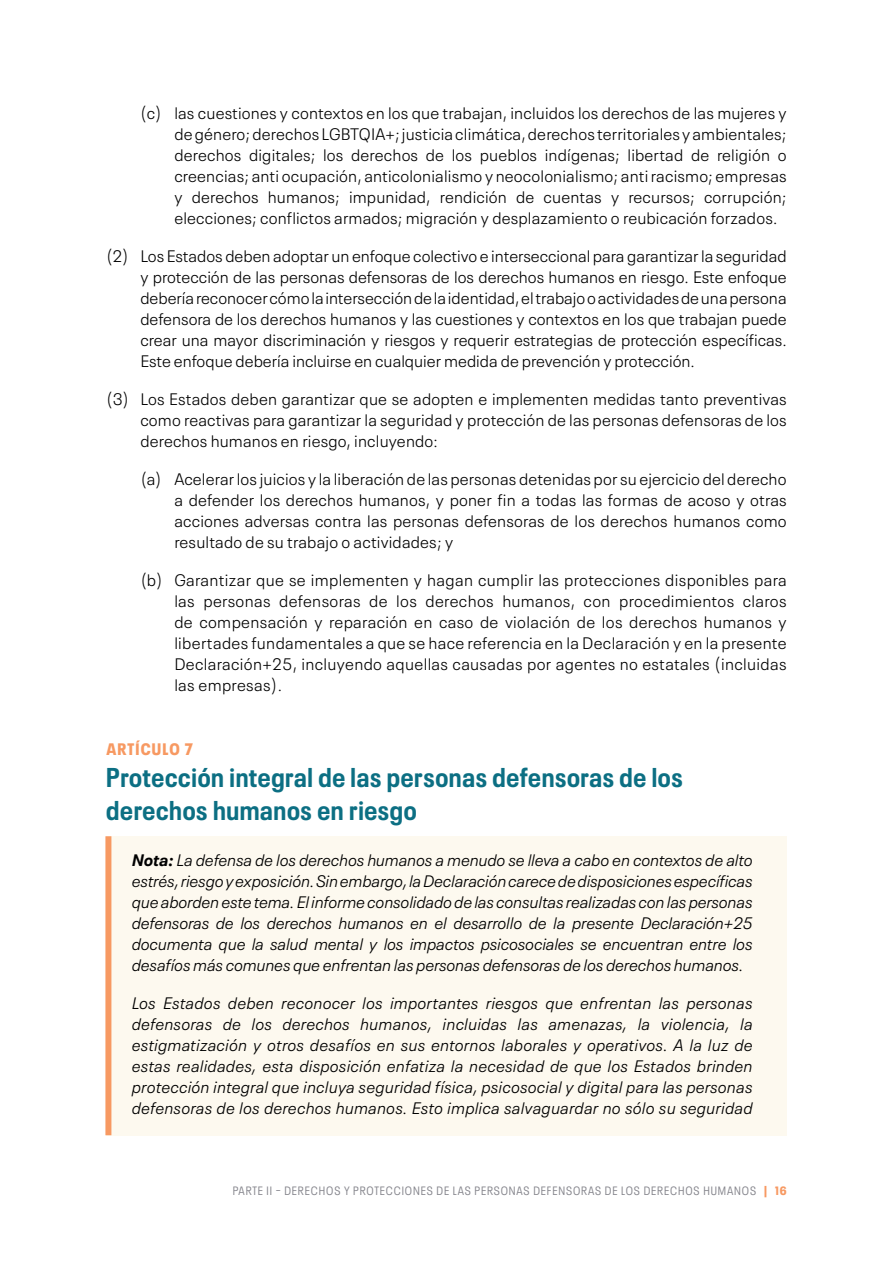
<style>
.page{position:relative;width:893px;height:1263px;background:#fff}
.page>*{position:absolute;margin:0;border:0;box-sizing:border-box;transform-origin:0 0}
.t1{font:700 condensed 27px/32.4px "Neue Plak";letter-spacing:.025em;color:#0c6f83}
.t2{font:300 16.5px/21px "Neue Plak Text";letter-spacing:.01em;color:#000;text-align:justify}
.t3{font:italic 300 16.5px/21px "Neue Plak Text";letter-spacing:-.01em;color:#000;text-align:justify}
.t4{font:900 condensed 16.5px "Neue Plak";letter-spacing:.075em;color:#f79962}
.t5{font:condensed 12px "Neue Plak";letter-spacing:.075em;color:#86868d}
.t6{font:900 condensed 12px "Neue Plak";color:#f79962}
.s1{font-weight:700}
</style>
<div class="page">
<div style="left:106px;top:836px;width:681px;height:299px;background:#fdf9ef"></div>
<div style="left:105px;top:836px;width:6px;height:299px;background:#f79962"></div>
<p class="t2" style="left:174px;top:101px;width:614px;text-indent:-34px">(c) las cuestiones y contextos en los que trabajan, incluidos los derechos de las mujeres y de género; derechos LGBTQIA+; justicia climática, derechos territoriales y ambientales; derechos digitales; los derechos de los pueblos indígenas; libertad de religión o creencias; anti ocupación, anticolonialismo y neocolonialismo; anti racismo; empresas y derechos humanos; impunidad, rendición de cuentas y recursos; corrupción; elecciones; conflictos armados; migración y desplazamiento o reubicación forzados.</p>
<p class="t2" style="left:140px;top:244px;width:648px;text-indent:-34px">(2) Los Estados deben adoptar un enfoque colectivo e interseccional para garantizar la seguridad y protección de las personas defensoras de los derechos humanos en riesgo. Este enfoque debería reconocer cómo la intersección de la identidad, el trabajo o actividades de una persona defensora de los derechos humanos y las cuestiones y contextos en los que trabajan puede crear una mayor discriminación y riesgos y requerir estrategias de protección específicas.<br>Este enfoque debería incluirse en cualquier medida de prevención y protección.</p>
<p class="t2" style="left:140px;top:387px;width:648px;text-indent:-34px">(3) Los Estados deben garantizar que se adopten e implementen medidas tanto preventivas como reactivas para garantizar la seguridad y protección de las personas defensoras de los derechos humanos en riesgo, incluyendo:</p>
<p class="t2" style="left:174px;top:467px;width:614px;text-indent:-34px">(a) Acelerar los juicios y la liberación de las personas detenidas por su ejercicio del derecho a defender los derechos humanos, y poner fin a todas las formas de acoso y otras acciones adversas contra las personas defensoras de los derechos humanos como resultado de su trabajo o actividades; y</p>
<p class="t2" style="left:174px;top:568px;width:614px;text-indent:-34px">(b) Garantizar que se implementen y hagan cumplir las protecciones disponibles para las personas defensoras de los derechos humanos, con procedimientos claros de compensación y reparación en caso de violación de los derechos humanos y libertades fundamentales a que se hace referencia en la Declaración y en la presente Declaración+25, incluyendo aquellas causadas por agentes no estatales (incluidas las empresas).</p>
<p class="t4" style="left:106px;top:736px;width:88px">ARTÍCULO 7</p>
<h1 class="t1" style="left:106px;top:759px;width:578px">Protección integral de las personas defensoras de los derechos humanos en riesgo</h1>
<p class="t3" style="left:132px;top:848px;width:622px"><span class="s1">Nota:</span> La defensa de los derechos humanos a menudo se lleva a cabo en contextos de alto estrés, riesgo y exposición. Sin embargo, la Declaración carece de disposiciones específicas que aborden este tema. El informe consolidado de las consultas realizadas con las personas defensoras de los derechos humanos en el desarrollo de la presente Declaración+25 documenta que la salud mental y los impactos psicosociales se encuentran entre los desafíos más comunes que enfrentan las personas defensoras de los derechos humanos.</p>
<p class="t3" style="left:132px;top:991px;width:622px">Los Estados deben reconocer los importantes riesgos que enfrentan las personas defensoras de los derechos humanos, incluidas las amenazas, la violencia, la estigmatización y otros desafíos en sus entornos laborales y operativos. A la luz de estas realidades, esta disposición enfatiza la necesidad de que los Estados brinden protección integral que incluya seguridad física, psicosocial y digital para las personas defensoras de los derechos humanos. Esto implica salvaguardar no sólo su seguridad</p>
<p class="t5" style="left:233px;top:1182px;width:176px">PARTE II – DERECHOS Y PROTECCIONES</p>
<p class="t5" style="left:436px;top:1182px;width:66px">DE LAS PERSON</p>
<p class="t5" style="left:517px;top:1182px;width:44px">AS DEFENSO</p>
<p class="t5" style="left:581px;top:1182px;width:161px">RAS DE LOS DERECHOS HUMANOS</p>
<p class="t6" style="left:764px;top:1181px;width:24px">| 16</p>
</div>
